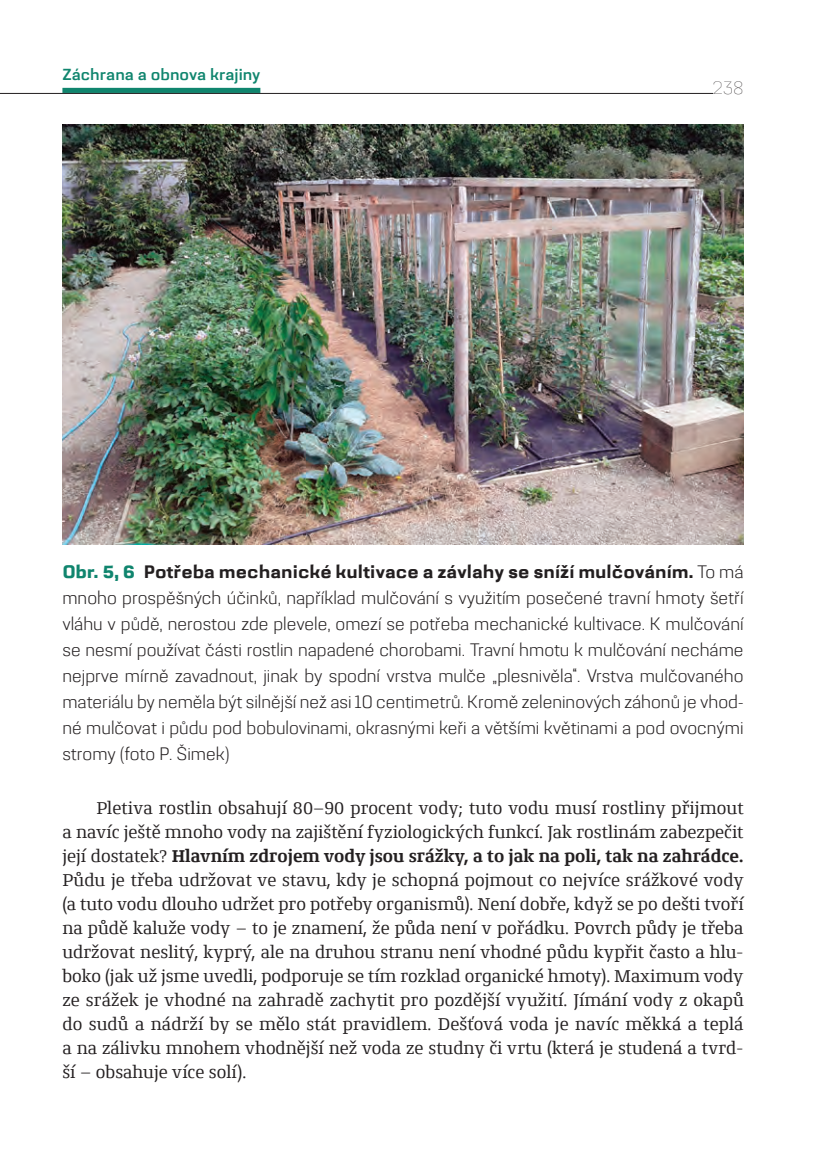
<style>
.page{position:relative;width:823px;height:1163px;background:#fff}
.page>*{position:absolute;margin:0;border:0;box-sizing:border-box;transform-origin:0 0}
.ZÁKLAD{font:18px/24px "Conto Slab Regular";color:#231f20;text-align:justify}
.POPISEK{font:300 18px/26px "Grafia Sans Pro";color:#231f20;text-align:justify}
.t1{font:100 18px "Grafia Sans Pro";color:#231f20}
.t2{font:500 16px "Grafia Sans Pro";color:#10856e}
.s1{font-weight:800;color:#10856e}
.s2{font-weight:700}
.s3{font-family:"Conto Slab Bold"}
</style>
<div class="page">
<div style="left:62px;top:88px;width:198px;height:5px;background:#10856e"></div>
<hr style="left:0;top:93px;width:717px;height:1px;background:#231f20">
<div style="left:712px;top:80px;width:31px;height:28px;background:#fff"></div>
<img style="left:62px;top:125px;width:681px;height:419px">
<p class="t2" style="left:62px;top:62px;width:199px">Záchrana a obnova krajiny</p>
<p class="t1" style="left:712px;top:75px;width:32px">238</p>
<p class="POPISEK" style="left:62px;top:558px;width:682px"><span class="s1">Obr. 5, 6</span> <span class="s2">Potřeba mechanické kultivace a závlahy se sníží mulčováním.</span> To má mnoho prospěšných účinků, například mulčování s využitím posečené travní hmoty šetří vláhu v půdě, nerostou zde plevele, omezí se potřeba mechanické kultivace. K mulčování se nesmí používat části rostlin napadené chorobami. Travní hmotu k mulčování necháme nejprve mírně zavadnout, jinak by spodní vrstva mulče „plesnivěla“. Vrstva mulčovaného materiálu by neměla být silnější než asi 10 centimetrů. Kromě zeleninových záhonů je vhod&shy;né mulčovat i půdu pod bobulovinami, okrasnými keři a většími květinami a pod ovocnými stromy (foto P. Šimek)</p>
<p class="ZÁKLAD" style="left:62px;top:795px;width:682px;text-indent:34px">Pletiva rostlin obsahují 80–90 procent vody; tuto vodu musí rostliny přijmout a navíc ještě mnoho vody na zajištění fyziologických funkcí. Jak rostlinám zabezpečit její dostatek? <span class="s3">Hlavním zdrojem vody jsou srážky, a to jak na poli, tak na zahrádce.<br></span>Půdu je třeba udržovat ve stavu, kdy je schopná pojmout co nejvíce srážkové vody (a tuto vodu dlouho udržet pro potřeby organismů). Není dobře, když se po dešti tvoří na půdě kaluže vody – to je znamení, že půda není v pořádku. Povrch půdy je třeba udržovat neslitý, kyprý, ale na druhou stranu není vhodné půdu kypřit často a hlu&shy;boko (jak už jsme uvedli, podporuje se tím rozklad organické hmoty). Maximum vody ze srážek je vhodné na zahradě zachytit pro pozdější využití. Jímání vody z okapů do sudů a nádrží by se mělo stát pravidlem. Dešťová voda je navíc měkká a teplá a na zálivku mnohem vhodnější než voda ze studny či vrtu (která je studená a tvrd&shy;ší – obsahuje více solí).</p>
</div>
